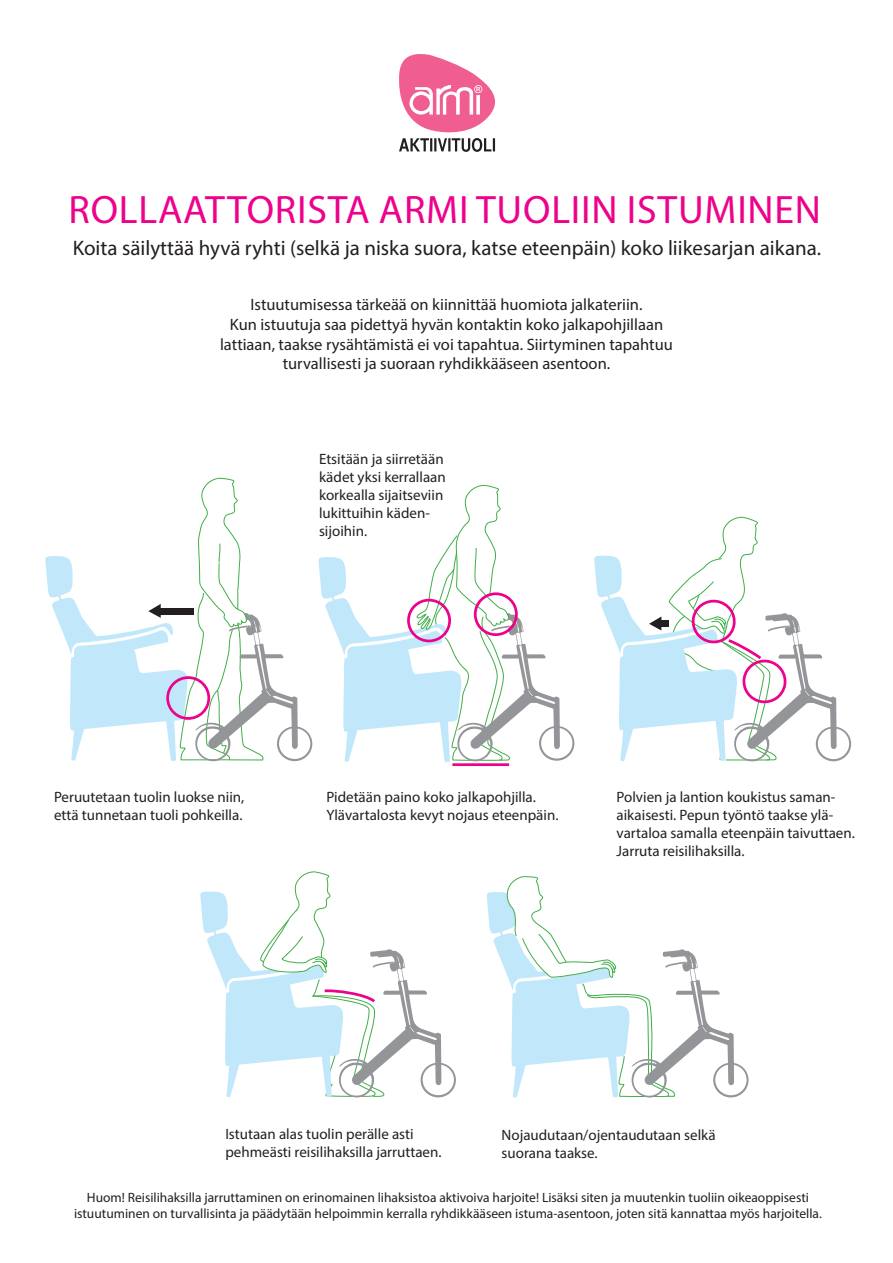
<style>
.page{position:relative;width:893px;height:1263px;background:#fff}
.page>*{position:absolute;margin:0;border:0;box-sizing:border-box;transform-origin:0 0}
.t1{font:39.75px "Myriad Pro";letter-spacing:.02em;color:#ed028c}
.t2{font:21px "Myriad Pro";color:#231f20}
.t3{font:16.5px/19.8px "Myriad Pro";color:#231f20;text-align:center}
.t4{font:15px/18px "Myriad Pro";color:#231f20}
.t5{font:13.5px/16.2px "Myriad Pro";color:#231f20;text-align:center}
</style>
<div class="page">
<svg style="left:399px;top:54px;width:97px;height:98px"></svg>
<svg style="left:45px;top:477px;width:267px;height:285px"></svg>
<div style="left:166px;top:676px;width:44px;height:44px;border:3px solid #ed028c;border-radius:50%"></div>
<hr style="left:452px;top:763px;width:57px;height:3px;background:#ed028c">
<svg style="left:319px;top:484px;width:255px;height:279px"></svg>
<div style="left:407px;top:599px;width:44px;height:43px;border:3px solid #ed028c;border-radius:50%"></div>
<svg style="left:200px;top:871px;width:256px;height:227px"></svg>
<svg style="left:594px;top:516px;width:257px;height:246px"></svg>
<svg style="left:487px;top:876px;width:262px;height:222px"></svg>
<h1 class="t1" style="left:68px;top:185px;width:472px">ROLLAATTORISTA armi tuolii</h1>
<h1 class="t1" style="left:591px;top:185px;width:225px">n ISTUMINEN</h1>
<h2 class="t2" style="left:73px;top:235px;width:750px">Koita säilyttää hyvä ryhti (selkä ja niska suora, katse eteenpäin) koko liikesarjan aikana.</h2>
<p class="t3" style="left:220px;top:294px;width:454px">Istuutumisessa tärkeää on kiinnittää huomiota jalkateriin.<br>Kun istuutuja saa pidettyä hyvän kontaktin koko jalkapohjillaan lattiaan, taakse rysähtämistä ei voi tapahtua. Siirtyminen tapahtuu turvallisesti ja suoraan ryhdikkääseen asentoon.</p>
<p class="t4" style="left:319px;top:449px;width:128px">Etsitään ja siirretään kädet yksi kerrallaan korkealla sijaitseviin lukittuihin käden&shy;sijoihin.</p>
<p class="t4" style="left:54px;top:788px;width:192px">Peruutetaan tuolin luokse niin, että tunnetaan tuoli pohkeilla.</p>
<p class="t4" style="left:617px;top:788px;width:240px">Polvien ja lantion koukistus saman&shy;aikaisesti. Pepun työntö taakse ylä&shy;vartaloa samalla eteenpäin taivuttaen.<br>Jarruta reisilihaksilla.</p>
<p class="t4" style="left:326px;top:788px;width:233px">Pidetään paino koko jalkapohjilla.<br>Ylävartalosta kevyt nojaus eteenpäin.</p>
<p class="t4" style="left:225px;top:1124px;width:218px">Istutaan alas tuolin perälle asti pehmeästi reisilihaksilla jarruttaen.</p>
<p class="t4" style="left:502px;top:1125px;width:216px">Nojaudutaan/ojentaudutaan selkä suorana taakse.</p>
<p class="t5" style="left:74px;top:1189px;width:749px">Huom! Reisilihaksilla jarruttaminen on erinomainen lihaksistoa aktivoiva harjoite! Lisäksi siten ja muutenkin tuoliin oikeaoppisesti istuutuminen on turvallisinta ja päädytään helpoimmin kerralla ryhdikkääseen istuma-asentoon, joten sitä kannattaa myös harjoitella.</p>
</div>
